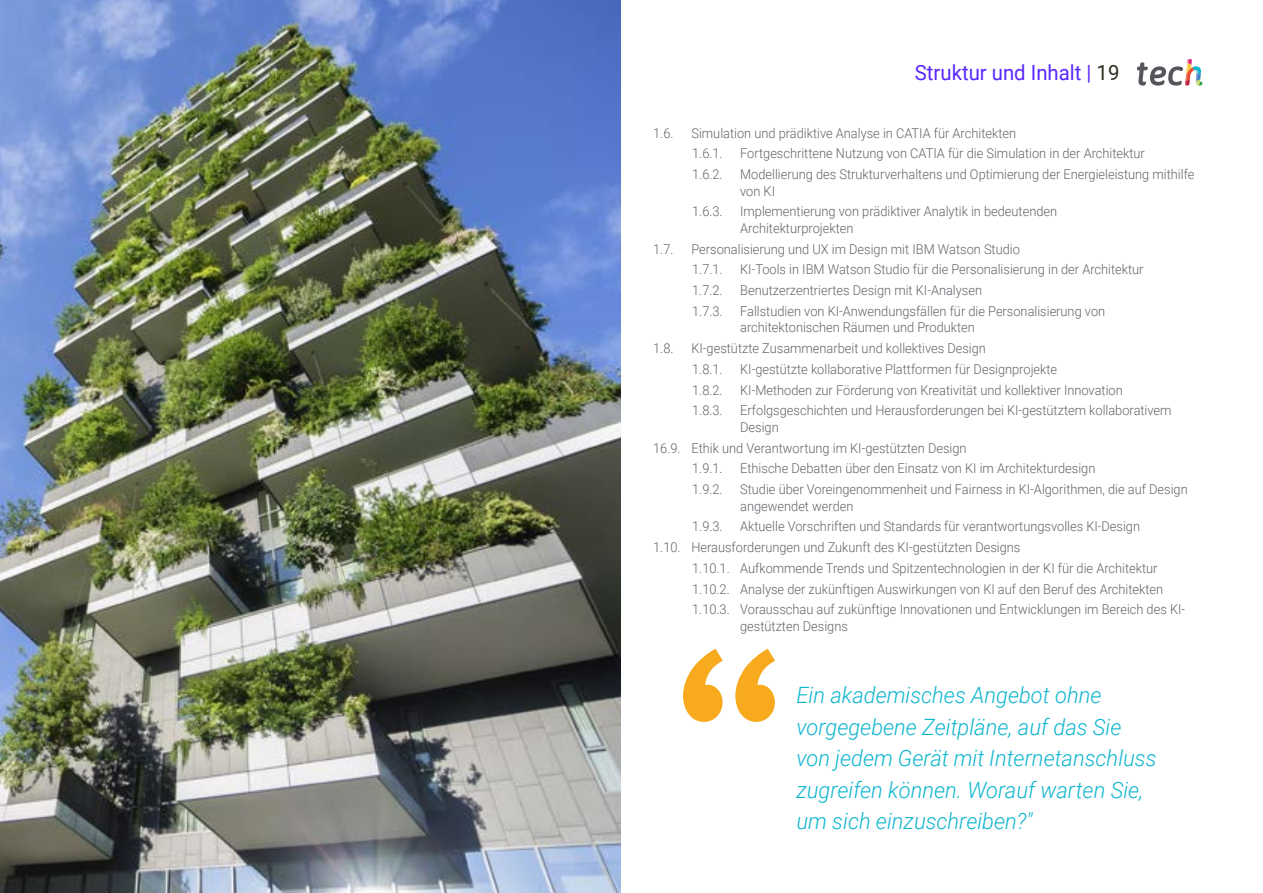
<style>
.page{position:relative;width:1263px;height:893px;background:#fff}
.page>*{position:absolute;margin:0;border:0;box-sizing:border-box;transform-origin:0 0}
.t1{font:italic 300 22.5px/31.5px "Roboto";color:#0fb6cf}
.t2{font:21px "Roboto";color:#5927ff}
.t3{font:300 13.5px/20.7px "Roboto";color:#61646a;scale:.95 1}
.s1{color:#312e20}
</style>
<div class="page">
<img style="left:0;top:0;width:621px;height:893px">
<svg style="left:683px;top:649px;width:92px;height:73px"></svg>
<svg style="left:1137px;top:59px;width:65px;height:27px"></svg>
<h2 class="t2" style="left:915px;top:57px;width:206px">Struktur und Inhalt | <span class="s1">19</span></h2>
<p class="t3" style="left:653px;top:122px;width:23px">1.6.</p>
<p class="t3" style="left:691px;top:122px;width:343px">Simulation und prädiktive Analyse in CATIA für Architekten<br>1.6.1.</p>
<p class="t3" style="left:740px;top:143px;width:427px">Fortgeschrittene Nutzung von CATIA für die Simulation in der Architektur</p>
<p class="t3" style="left:692px;top:164px;width:34px">1.6.2.</p>
<p class="t3" style="left:740px;top:166px;width:480px;line-height:16.5px">Modellierung des Strukturverhaltens und Optimierung der Energieleistung mithilfe von KI</p>
<p class="t3" style="left:692px;top:201px;width:34px">1.6.3.</p>
<p class="t3" style="left:740px;top:203px;width:335px;line-height:16.5px">Implementierung von prädiktiver Analytik in bedeutenden<br>Architekturprojekten</p>
<p class="t3" style="left:653px;top:238px;width:23px">1.7.</p>
<p class="t3" style="left:691px;top:238px;width:347px">Personalisierung und UX im Design mit IBM Watson Studio<br>1.7.1.</p>
<p class="t3" style="left:740px;top:259px;width:426px">KI-Tools in IBM Watson Studio für die Personalisierung in der Architektur</p>
<p class="t3" style="left:692px;top:280px;width:34px">1.7.2.</p>
<p class="t3" style="left:740px;top:280px;width:256px">Benutzerzentriertes Design mit KI-Analysen</p>
<p class="t3" style="left:692px;top:300px;width:34px">1.7.3.</p>
<p class="t3" style="left:740px;top:302px;width:386px;line-height:16.5px">Fallstudien von KI-Anwendungsfällen für die Personalisierung von architektonischen Räumen und Produkten</p>
<p class="t3" style="left:653px;top:338px;width:23px">1.8.</p>
<p class="t3" style="left:691px;top:338px;width:311px">KI-gestützte Zusammenarbeit und kollektives Design<br>1.8.1.</p>
<p class="t3" style="left:740px;top:358px;width:335px">KI-gestützte kollaborative Plattformen für Designprojekte</p>
<p class="t3" style="left:692px;top:379px;width:34px">1.8.2.</p>
<p class="t3" style="left:740px;top:379px;width:404px">KI-Methoden zur Förderung von Kreativität und kollektiver Innovation</p>
<p class="t3" style="left:692px;top:400px;width:34px">1.8.3.</p>
<p class="t3" style="left:740px;top:402px;width:456px;line-height:16.5px">Erfolgsgeschichten und Herausforderungen bei KI-gestütztem kollaborativem<br>Design</p>
<p class="t3" style="left:692px;top:437px;width:290px;text-indent:-39px">16.9. Ethik und Verantwortung im KI-gestützten Design<br>1.9.1.</p>
<p class="t3" style="left:740px;top:458px;width:375px">Ethische Debatten über den Einsatz von KI im Architekturdesign</p>
<p class="t3" style="left:692px;top:479px;width:34px">1.9.2.</p>
<p class="t3" style="left:740px;top:481px;width:473px;line-height:16.5px">Studie über Voreingenommenheit und Fairness in KI-Algorithmen, die auf Design angewendet werden</p>
<p class="t3" style="left:692px;top:516px;width:34px">1.9.3.</p>
<p class="t3" style="left:653px;top:516px;width:514px;text-indent:87px">Aktuelle Vorschriften und Standards für verantwortungsvolles KI-Design<br>1.10. Herausforderungen und Zukunft des KI-gestützten Designs</p>
<p class="t3" style="left:692px;top:557px;width:520px">1.10.1. Aufkommende Trends und Spitzentechnologien in der KI für die Architektur<br>1.10.2. Analyse der zukünftigen Auswirkungen von KI auf den Beruf des Architekten<br>1.10.3. Vorausschau auf zukünftige Innovationen und Entwicklungen im Bereich des KI-</p>
<p class="t3" style="left:740px;top:615px;width:115px">gestützten Designs</p>
<h1 class="t1" style="left:796px;top:679px;width:362px">Ein akademisches Angebot ohne vorgegebene Zeitpläne, auf das Sie von jedem Gerät mit Internetanschluss zugreifen können. Worauf warten Sie, um sich einzuschreiben?"</h1>
</div>
